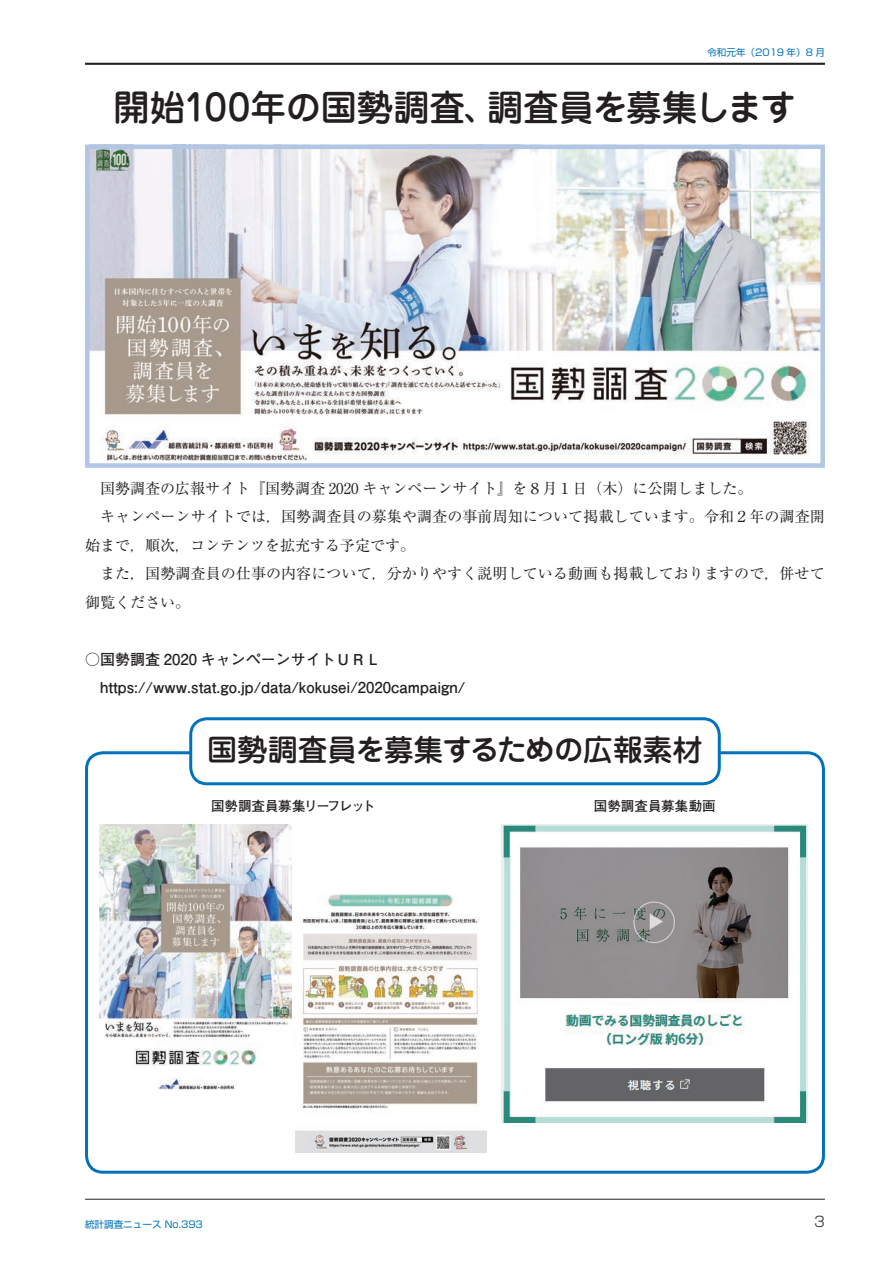
<style>
.page{position:relative;width:893px;height:1263px;background:#fff}
.page>*{position:absolute;margin:0;border:0;box-sizing:border-box;transform-origin:0 0}
.t1{font:500 36px "Jun 34 Pro";letter-spacing:-.02em;color:#231f20}
.t2{font:500 30px "Jun 34 Pro";letter-spacing:-.025em;color:#231f20}
.t3{font:15px "Ryumin Pro";letter-spacing:.005em;color:#231f20}
.t4{font:700 15px/28.5px "Futo Go B101 Pro";color:#231f20}
.t5{font:300 14.25px "Shin Go Pro";color:#231f20}
.t6{font:700 13.5px "Futo Go B101 Pro";letter-spacing:-.06em;color:#231f20}
.t7{font:700 13.5px "Futo Go B101 Pro";color:#231f20}
.t8{font:9.6px "Shin Go Pro";color:#0072bc}
</style>
<div class="page">
<div style="left:85px;top:751px;width:740px;height:423px;border:3px solid #0072bc;border-radius:17px"></div>
<div style="left:191px;top:719px;width:528px;height:65px;background:#fff;border-radius:17px"></div>
<div style="left:189px;top:717px;width:532px;height:68px;border:3px solid #0072bc;border-radius:17px"></div>
<img style="left:100px;top:825px;width:191px;height:265px">
<img style="left:296px;top:894px;width:191px;height:258px">
<img style="left:502px;top:825px;width:306px;height:298px">
<img style="left:90px;top:150px;width:730px;height:311px">
<div style="left:85px;top:145px;width:740px;height:323px;border:4px solid #b1c6e5"></div>
<hr style="left:85px;top:63px;width:740px;height:2px;background:#231f20">
<hr style="left:85px;top:1199px;width:740px;height:1px;background:#231f20">
<p class="t8" style="left:707px;top:45px;width:119px">令和元年（2019 年）8 月</p>
<h1 class="t1" style="left:113px;top:79px;width:684px">開始100年の国勢調査、調査員を募集します</h1>
<p class="t3" style="left:100px;top:476px;width:654px">国勢調査の広報サイト『国勢調査 2020 キャンペーンサイト』を８月１日（木）に公開しました。</p>
<p class="t3" style="left:100px;top:505px;width:726px">キャンペーンサイトでは，国勢調査員の募集や調査の事前周知について掲載しています。令和２年の調査開</p>
<p class="t3" style="left:85px;top:533px;width:331px">始まで，順次，コンテンツを拡充する予定です。</p>
<p class="t3" style="left:100px;top:562px;width:726px">また，国勢調査員の仕事の内容について，分かりやすく説明している動画も掲載しておりますので，併せて</p>
<p class="t3" style="left:85px;top:590px;width:107px">御覧ください。</p>
<p class="t4" style="left:100px;top:643px;width:367px;text-indent:-15px">○国勢調査 2020 キャンペーンサイトＵＲＬhttps://www.stat.go.jp/data/kokusei/2020campaign/</p>
<h2 class="t2" style="left:207px;top:725px;width:497px">国勢調査員を募集するための広報素材</h2>
<p class="t6" style="left:211px;top:795px;width:166px">国勢調査員募集リーフレット</p>
<p class="t7" style="left:594px;top:795px;width:123px">国勢調査員募集動画</p>
<p class="t8" style="left:85px;top:1216px;width:119px">統計調査ニュース No.393</p>
<p class="t5" style="left:814px;top:1210px;width:12px">3</p>
</div>
